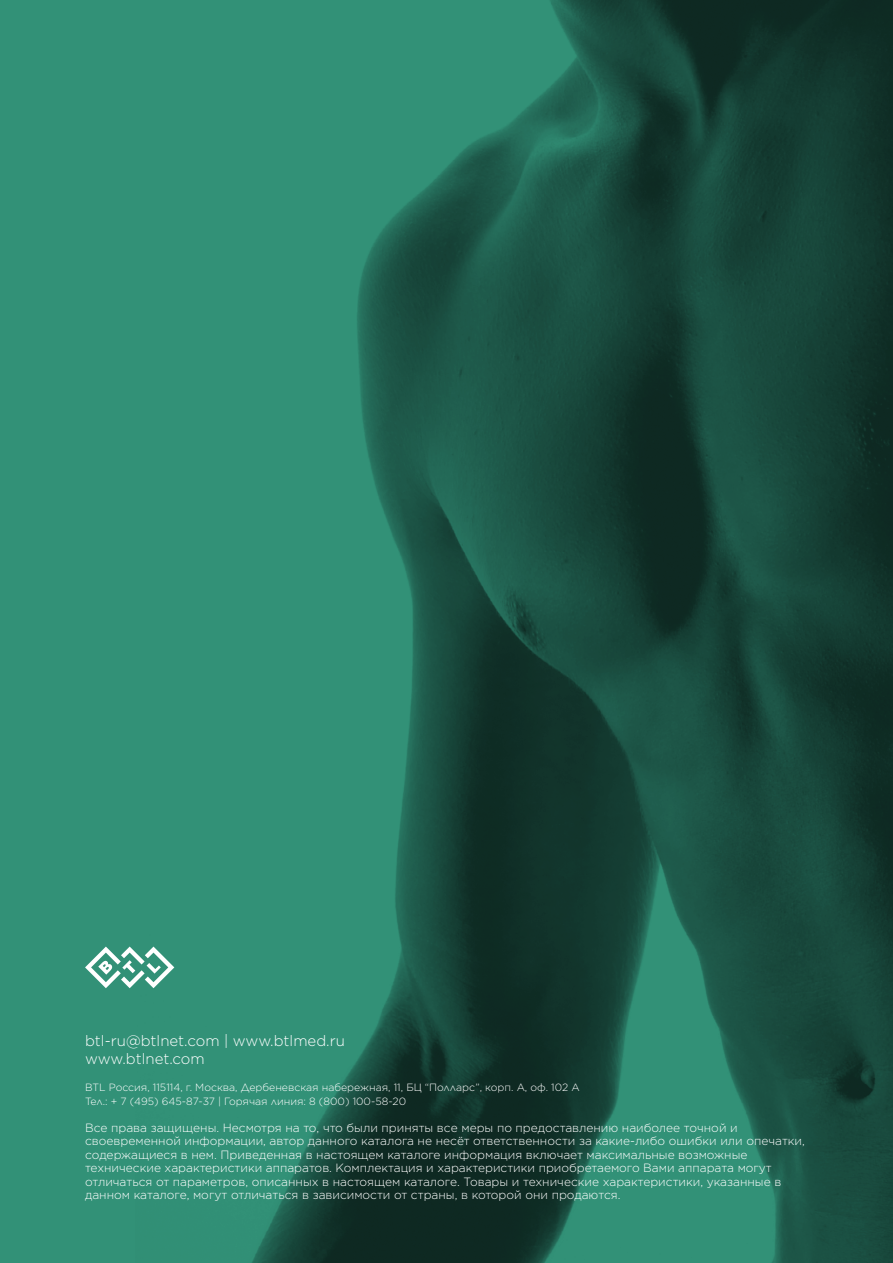
<style>
.page{position:relative;width:893px;height:1263px;background:#329177}
.page>*{position:absolute;margin:0;border:0;box-sizing:border-box;transform-origin:0 0}
.t1{font:300 15px/18px "Gotham";color:#fff}
.t2{font:300 12px/13.5px "Gotham Pro";color:#fff}
.t3{font:300 10.5px/13.5px "Gotham";color:#fff}
</style>
<div class="page">
<img style="left:153px;top:0;width:740px;height:1263px">
<svg style="left:85px;top:946px;width:89px;height:42px"></svg>
<p class="t1" style="left:85px;top:1031px;width:261px">btl-ru@btlnet.com | www.btlmed.ru www.btlnet.com</p>
<p class="t3" style="left:85px;top:1080px;width:496px">BTL Россия, 115114, г. Москва, Дербеневская набережная, 11, БЦ “Полларс”, корп. А, оф. 102 А<br>Тел.: + 7 (495) 645-87-37 | Горячая линия: 8 (800) 100-58-20</p>
<p class="t2" style="left:85px;top:1121px;width:721px">Все права защищены. Несмотря на то, что были приняты все меры по предоставлению наиболее точной и своевременной информации, автор данного каталога не несёт ответственности за какие-либо ошибки или опечатки, содержащиеся в нем. Приведенная в настоящем каталоге информация включает максимальные возможные технические характеристики аппаратов. Комплектация и характеристики приобретаемого Вами аппарата могут отличаться от параметров, описанных в настоящем каталоге. Товары и технические характеристики, указанные в данном каталоге, могут отличаться в зависимости от страны, в которой они продаются.</p>
</div>
